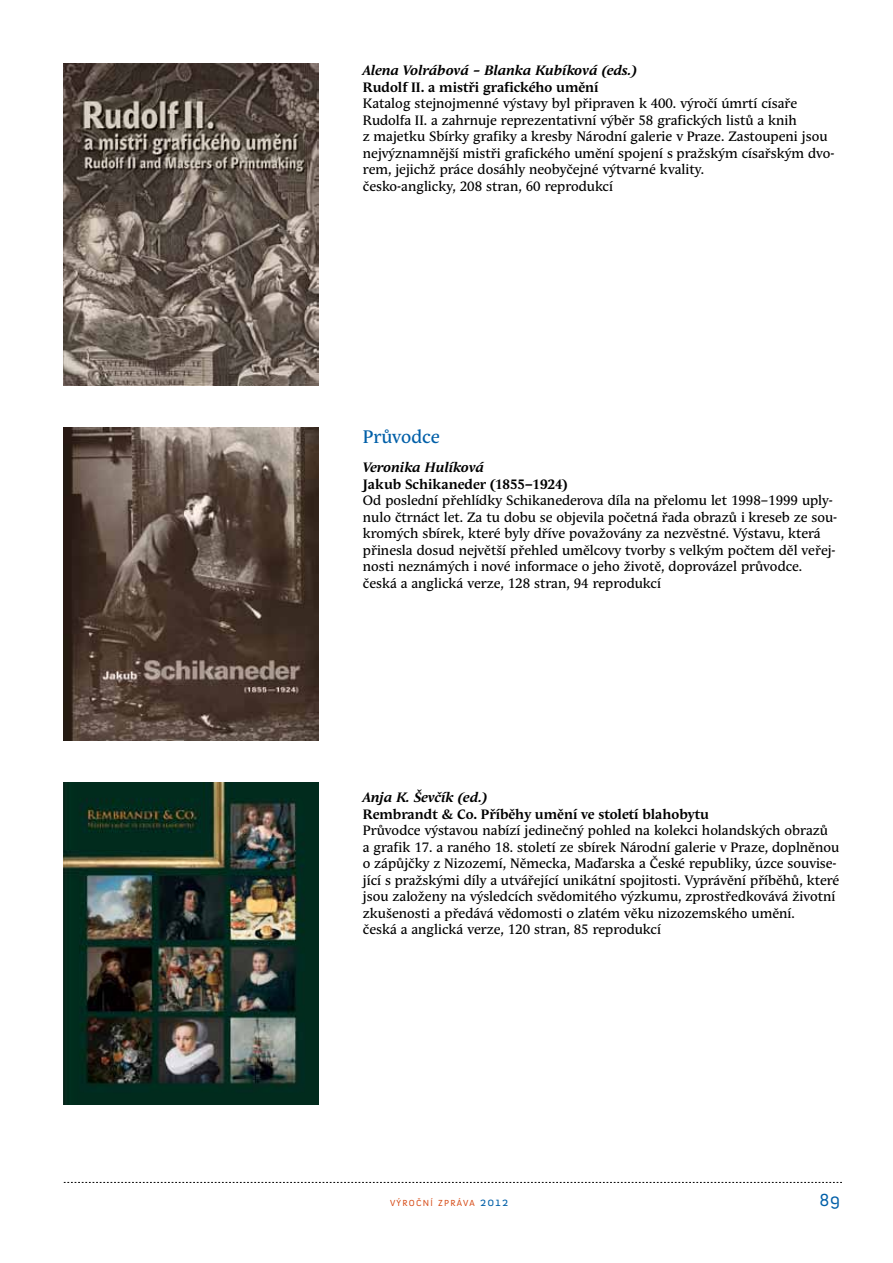
<style>
.page{position:relative;width:893px;height:1263px;background:#fff}
.page>*{position:absolute;margin:0;border:0;box-sizing:border-box;transform-origin:0 0}
.t1{font:18px "Andulka Text Pro";color:#005fa8}
.t2{font:18px "Anivers";color:#005fa8}
.t3{font:13.5px/16.5px "Andulka Text Pro";color:#000}
.t4{font:700 13.5px "Andulka Text Pro";color:#000}
.t5{font:italic 700 13.5px "Andulka Text Pro";color:#000}
.t6{font:9px "Anivers";letter-spacing:.135em;color:#d64914}
.s1{font-size:12px;color:#005fa8}
</style>
<div class="page">
<svg style="left:64px;top:1182px;width:778px;height:1px"></svg>
<img style="left:64px;top:783px;width:255px;height:321px">
<img style="left:64px;top:64px;width:255px;height:321px">
<img style="left:64px;top:428px;width:255px;height:313px">
<p class="t5" style="left:363px;top:63px;width:275px">Alena Volrábová – Blanka Kubíková (eds.)</p>
<p class="t4" style="left:363px;top:79px;width:237px">Rudolf II. a mistři grafického umění</p>
<p class="t3" style="left:363px;top:96px;width:473px">Katalog stejnojmenné výstavy byl připraven k 400. výročí úmrtí císaře Rudolfa II. a zahrnuje reprezentativní výběr 58 grafických listů a knih<br>z majetku Sbírky grafiky a kresby Národní galerie v Praze. Zastoupeni jsou nejvýznamnější mistři grafického umění spojení s pražským císařským dvo&shy;rem, jejichž práce dosáhly neobyčejné výtvarné kvality.<br>česko-‑anglicky, 208 stran, 60 reprodukcí</p>
<h1 class="t1" style="left:363px;top:426px;width:78px">Průvodce</h1>
<p class="t5" style="left:363px;top:459px;width:122px">Veronika Hulíková</p>
<p class="t4" style="left:363px;top:476px;width:206px">Jakub Schikaneder (1855–1924)</p>
<p class="t3" style="left:363px;top:492px;width:476px">Od poslední přehlídky Schikanederova díla na přelomu let 1998–1999 uply&shy;nulo čtrnáct let. Za tu dobu se objevila početná řada obrazů i kreseb ze sou&shy;kromých sbírek, které byly dříve považovány za nezvěstné. Výstavu, která přinesla dosud největší přehled umělcovy tvorby s velkým počtem děl veřej&shy;nosti neznámých i nové informace o jeho životě, doprovázel průvodce. česká a anglická verze, 128 stran, 94 reprodukcí</p>
<p class="t5" style="left:363px;top:789px;width:126px">Anja K. Ševčík (ed.)</p>
<p class="t4" style="left:363px;top:806px;width:348px">Rembrandt &amp; Co. Příběhy umění ve století blahobytu</p>
<p class="t3" style="left:363px;top:822px;width:478px">Průvodce výstavou nabízí jedinečný pohled na kolekci holandských obrazů<br>a grafik 17. a raného 18. století ze sbírek Národní galerie v Praze, doplněnou o zápůjčky z Nizozemí, Německa, Maďarska a České republiky, úzce souvise&shy;jící s pražskými díly a utvářející unikátní spojitosti. Vyprávění příběhů, které jsou založeny na výsledcích svědomitého výzkumu, zprostředkovává životní zkušenosti a předává vědomosti o zlatém věku nizozemského umění.<br>česká a anglická verze, 120 stran, 85 reprodukcí</p>
<p class="t6" style="left:390px;top:1197px;width:120px">VÝROČNÍ ZPRÁVA <span class="s1">2012</span></p>
<h1 class="t2" style="left:819px;top:1190px;width:23px">89</h1>
</div>
